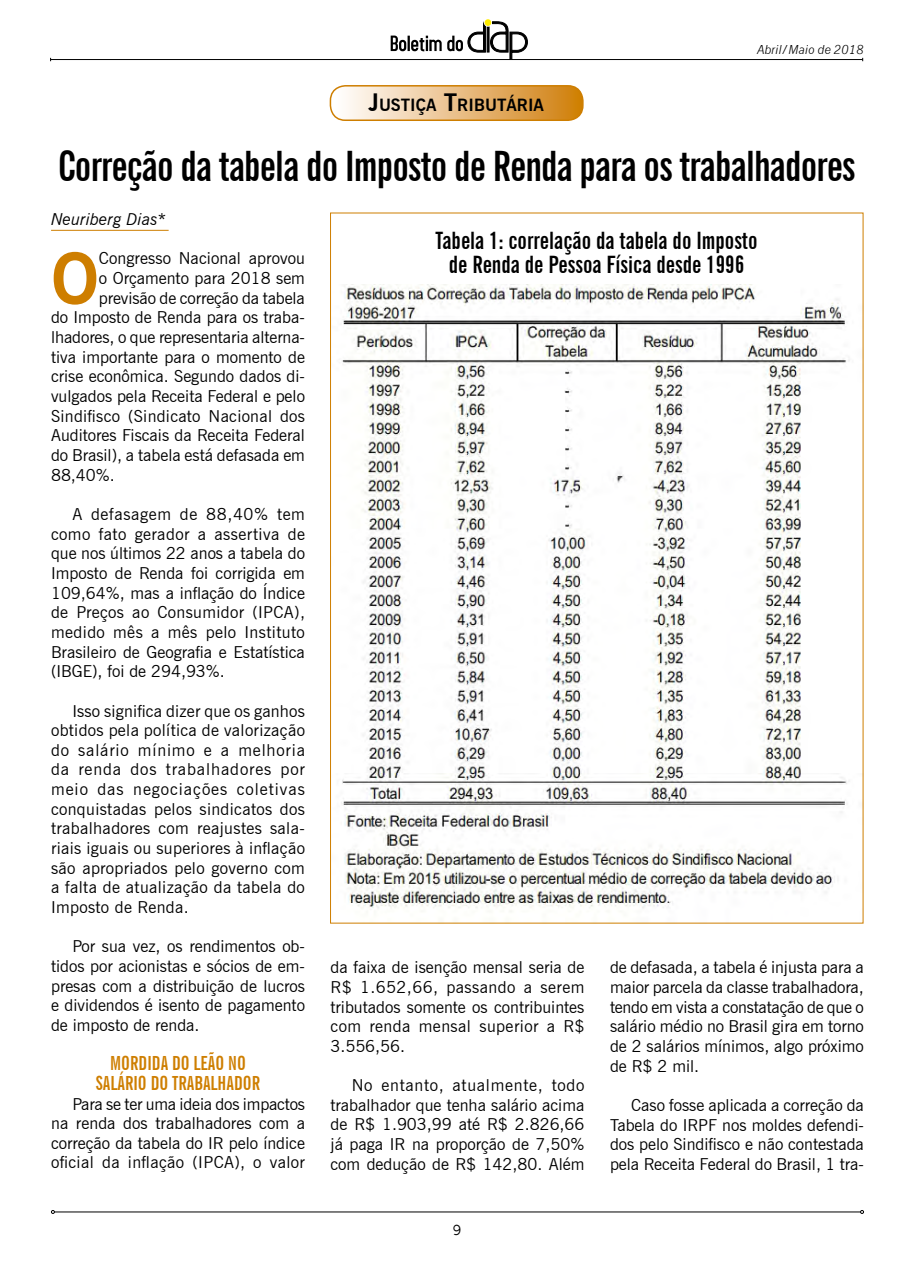
<style>
.page{position:relative;width:915px;height:1263px;background:#fff}
.page>*{position:absolute;margin:0;border:0;box-sizing:border-box;transform-origin:0 0}
.t1{font:700 70.5px "News Gothic BT";color:#ce7e00}
.t2{font:700 extra-condensed 42px "News Gothic BT";letter-spacing:-.02em;color:#000}
.t3{font:700 extra-condensed 24px/24px "News Gothic BT";color:#000;text-align:center}
.t4{font:700 extra-condensed 19.5px/19.6px "News Gothic BT";color:#ce7e00;text-align:center}
.t5{font:700 16.8px "News Gothic BT";color:#000}
.t6{font:16.5px/19.6px "News Gothic BT";color:#000;text-align:justify}
.t7{font:italic 16.5px "News Gothic BT";color:#000}
.t8{font:13.5px "News Gothic";color:#000}
.t9{font:italic 12px "News Gothic";color:#000}
.s1{font-size:24px}
</style>
<div class="page">
<hr style="left:54px;top:1211px;width:806px;height:1px;background:#000">
<svg style="left:51px;top:1210px;width:4px;height:4px"></svg>
<svg style="left:859px;top:1210px;width:4px;height:4px"></svg>
<div style="left:484px;top:19px;width:7px;height:7px;background:#ffed00;border-radius:50%"></div>
<svg style="left:390px;top:22px;width:137px;height:37px"></svg>
<hr style="left:51px;top:59px;width:811px;height:1px;background:#000">
<svg style="left:332px;top:86px;width:250px;height:34px;background:#e9bf88"></svg>
<div style="left:329px;top:85px;width:254px;height:36px;border:2px solid #ce7e00;border-radius:15px"></div>
<img style="left:341px;top:284px;width:509px;height:628px">
<hr style="left:51px;top:230px;width:117px;height:1px;background:#ce7e00">
<p class="t5" style="left:368px;top:95px;width:177px"><span class="s1">J</span>USTIÇA <span class="s1">T</span>RIBUTÁRIA</p>
<p class="t9" style="left:756px;top:43px;width:109px">Abril/Maio de 2018</p>
<h2 class="t2" style="left:58px;top:140px;width:799px">Correção da tabela do Imposto de Renda para os trabalhadores</h2>
<p class="t7" style="left:51px;top:209px;width:116px">Neuriberg Dias*</p>
<h1 class="t1" style="left:51px;top:236px;width:49px">O</h1>
<p class="t6" style="left:99px;top:249px;width:207px">Congresso Nacional aprovou</p>
<p class="t6" style="left:99px;top:268px;width:207px">o Orçamento para 2018 sem</p>
<p class="t6" style="left:99px;top:288px;width:207px">previsão de correção da tabela</p>
<p class="t6" style="left:51px;top:308px;width:255px">do Imposto de Renda para os traba-</p>
<p class="t6" style="left:51px;top:327px;width:255px">lhadores, o que representaria alterna-</p>
<p class="t6" style="left:51px;top:347px;width:255px">tiva importante para o momento de</p>
<p class="t6" style="left:51px;top:367px;width:255px">crise econômica. Segundo dados di-</p>
<p class="t6" style="left:51px;top:386px;width:255px">vulgados pela Receita Federal e pelo</p>
<p class="t6" style="left:51px;top:406px;width:255px">Sindifisco (Sindicato Nacional dos</p>
<p class="t6" style="left:51px;top:426px;width:255px">Auditores Fiscais da Receita Federal</p>
<p class="t6" style="left:51px;top:445px;width:255px">do Brasil), a tabela está defasada em</p>
<p class="t6" style="left:51px;top:465px;width:65px">88,40%.</p>
<p class="t6" style="left:51px;top:504px;width:255px;text-indent:21px">A defasagem de 88,40% tem como fato gerador a assertiva de que nos últimos 22 anos a tabela do Imposto de Renda foi corrigida em 109,64%, mas a inflação do Índice de Preços ao Consumidor (IPCA), medido mês a mês pelo Instituto Brasileiro de Geografia e Estatística (IBGE), foi de 294,93%.</p>
<p class="t6" style="left:51px;top:701px;width:255px;text-indent:21px">Isso significa dizer que os ganhos obtidos pela política de valorização do salário mínimo e a melhoria da renda dos trabalhadores por meio das negociações coletivas conquistadas pelos sindicatos dos trabalhadores com reajustes sala&shy;riais iguais ou superiores à inflação são apropriados pelo governo com a falta de atualização da tabela do Imposto de Renda.</p>
<p class="t6" style="left:51px;top:936px;width:255px;text-indent:21px">Por sua vez, os rendimentos ob&shy;tidos por acionistas e sócios de em&shy;presas com a distribuição de lucros e dividendos é isento de pagamento de imposto de renda.</p>
<p class="t4" style="left:96px;top:1053px;width:166px">MORDIDA DO LEÃO NO<br>SALÁRIO DO TRABALHADOR</p>
<p class="t6" style="left:51px;top:1094px;width:255px;text-indent:21px">Para se ter uma ideia dos impactos na renda dos trabalhadores com a correção da tabela do IR pelo índice oficial da inflação (IPCA), o valor</p>
<h3 class="t3" style="left:435px;top:228px;width:323px">Tabela 1: correlação da tabela do Imposto de Renda de Pessoa Física desde 1996</h3>
<p class="t6" style="left:330px;top:957px;width:255px">da faixa de isenção mensal seria de R$ 1.652,66, passando a serem tributados somente os contribuintes com renda mensal superior a R$ 3.556,56.</p>
<p class="t6" style="left:330px;top:1075px;width:255px;text-indent:21px">No entanto, atualmente, todo trabalhador que tenha salário acima de R$ 1.903,99 até R$ 2.826,66 já paga IR na proporção de 7,50% com dedução de R$ 142,80. Além</p>
<p class="t8" style="left:452px;top:1223px;width:10px">9</p>
<p class="t6" style="left:609px;top:957px;width:255px">de defasada, a tabela é injusta para a maior parcela da classe trabalhadora, tendo em vista a constatação de que o salário médio no Brasil gira em torno de 2 salários mínimos, algo próximo de R$ 2 mil.</p>
<p class="t6" style="left:609px;top:1095px;width:255px;text-indent:21px">Caso fosse aplicada a correção da Tabela do IRPF nos moldes defendi&shy;dos pelo Sindifisco e não contestada pela Receita Federal do Brasil, 1 tra-</p>
</div>
